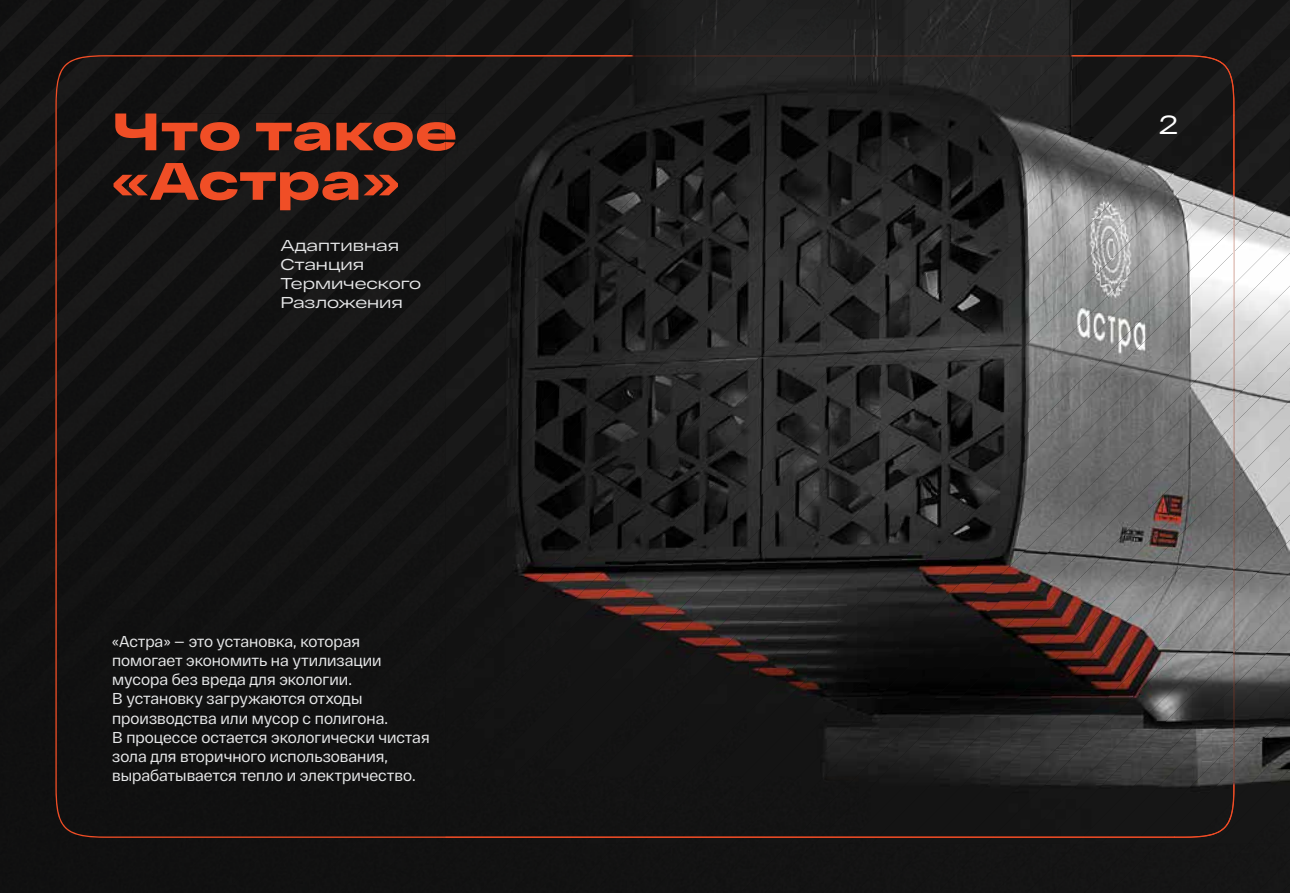
<style>
.page{position:relative;width:1290px;height:893px;background:#fff}
.page>*{position:absolute;margin:0;border:0;box-sizing:border-box;transform-origin:0 0}
.t1{font:900 52.5px/49.5px "RF Dewi Expanded";letter-spacing:-.005em;color:#f04e26}
.t2{font:26.25px "RF Dewi Expanded";color:#fff}
.t3{font:15.75px/19.2px "RF Dewi";color:#e6e7e8}
.t4{font:15.75px/18.9px "RF Dewi Expanded";color:#e6e7e8}
</style>
<div class="page">
<img style="left:445px;top:844px;width:8px;height:49px">
<div style="left:0;top:453px;width:55px;height:35px;background:#111"></div>
<div style="left:871px;top:844px;width:41px;height:49px;background:#131314"></div>
<div style="left:642px;top:844px;width:41px;height:49px;background:#121313"></div>
<div style="left:0;top:683px;width:55px;height:34px;background:#101010"></div>
<div style="left:1100px;top:844px;width:41px;height:49px;background:#151515"></div>
<div style="left:527px;top:844px;width:41px;height:49px;background:#121212"></div>
<div style="left:0;top:568px;width:55px;height:35px;background:#111"></div>
<div style="left:986px;top:844px;width:41px;height:49px;background:#141414"></div>
<div style="left:756px;top:844px;width:41px;height:49px;background:#131313"></div>
<div style="left:0;top:798px;width:55px;height:34px;background:#101010"></div>
<div style="left:1215px;top:844px;width:58px;height:49px;background:#151515"></div>
<div style="left:453px;top:844px;width:74px;height:49px;background:#121212"></div>
<div style="left:0;top:488px;width:55px;height:80px;background:#111"></div>
<div style="left:912px;top:844px;width:74px;height:49px;background:#141414"></div>
<div style="left:109px;top:838px;width:115px;height:55px;background:#101010"></div>
<div style="left:683px;top:844px;width:73px;height:49px;background:#131313"></div>
<div style="left:0;top:717px;width:55px;height:81px;background:#101010"></div>
<div style="left:1141px;top:844px;width:74px;height:49px;background:#151515"></div>
<img style="left:0;top:0;width:334px;height:339px">
<div style="left:568px;top:844px;width:74px;height:49px;background:#121212"></div>
<div style="left:0;top:603px;width:55px;height:80px;background:#111"></div>
<div style="left:1027px;top:844px;width:73px;height:49px;background:#141414"></div>
<img style="left:0;top:0;width:224px;height:224px">
<div style="left:224px;top:838px;width:221px;height:55px;background:#111"></div>
<div style="left:797px;top:844px;width:74px;height:49px;background:#131313"></div>
<img style="left:56px;top:838px;width:55px;height:19px">
<div style="left:0;top:832px;width:56px;height:61px;background:#101010"></div>
<img style="left:1256px;top:859px;width:34px;height:34px">
<img style="left:334px;top:0;width:111px;height:55px">
<div style="left:0;top:373px;width:55px;height:80px;background:#111"></div>
<svg style="left:55px;top:55px;width:390px;height:783px;background:#141313"></svg>
<img style="left:476px;top:838px;width:428px;height:6px">
<div style="left:1256px;top:0;width:34px;height:56px;background:#161616"></div>
<img style="left:445px;top:838px;width:31px;height:6px">
<img style="left:445px;top:0;width:43px;height:55px">
<div style="left:912px;top:0;width:35px;height:55px;background:#262626"></div>
<img style="left:1234px;top:251px;width:56px;height:35px">
<img style="left:674px;top:838px;width:31px;height:6px">
<div style="left:683px;top:0;width:35px;height:55px;background:#1f1f1f"></div>
<img style="left:1142px;top:0;width:34px;height:55px">
<img style="left:1234px;top:137px;width:56px;height:34px">
<img style="left:560px;top:838px;width:30px;height:6px">
<img style="left:568px;top:0;width:35px;height:55px">
<div style="left:1027px;top:0;width:35px;height:55px;background:#272727"></div>
<img style="left:1234px;top:366px;width:56px;height:34px">
<img style="left:789px;top:838px;width:31px;height:6px">
<div style="left:798px;top:0;width:34px;height:55px;background:#222"></div>
<img style="left:1234px;top:56px;width:56px;height:81px">
<img style="left:502px;top:838px;width:31px;height:6px">
<img style="left:488px;top:0;width:80px;height:55px">
<img style="left:961px;top:515px;width:329px;height:329px">
<div style="left:947px;top:0;width:80px;height:55px;background:#262626"></div>
<img style="left:1234px;top:286px;width:56px;height:80px">
<img style="left:732px;top:838px;width:31px;height:6px">
<div style="left:718px;top:0;width:80px;height:55px;background:#222"></div>
<img style="left:1176px;top:0;width:80px;height:56px">
<img style="left:1234px;top:171px;width:56px;height:80px">
<img style="left:617px;top:838px;width:31px;height:6px">
<div style="left:603px;top:0;width:80px;height:55px;background:#1a1a1a"></div>
<img style="left:1076px;top:630px;width:214px;height:214px">
<img style="left:1062px;top:0;width:80px;height:55px">
<img style="left:1234px;top:400px;width:56px;height:81px">
<img style="left:846px;top:838px;width:31px;height:6px">
<div style="left:832px;top:0;width:80px;height:55px;background:#212121"></div>
<svg style="left:445px;top:0;width:8px;height:8px"></svg>
<img style="left:1074px;top:182px;width:38px;height:51px">
<img style="left:1011px;top:246px;width:41px;height:48px">
<img style="left:1111px;top:184px;width:1px;height:18px">
<img style="left:948px;top:309px;width:44px;height:45px">
<img style="left:885px;top:372px;width:46px;height:42px">
<img style="left:822px;top:435px;width:49px;height:40px">
<img style="left:760px;top:497px;width:50px;height:38px">
<img style="left:697px;top:560px;width:53px;height:35px">
<img style="left:632px;top:596px;width:58px;height:60px">
<div style="left:572px;top:686px;width:58px;height:30px;background:#141414"></div>
<div style="left:512px;top:749px;width:57px;height:27px;background:#131313"></div>
<div style="left:452px;top:776px;width:58px;height:60px;background:#121212"></div>
<div style="left:445px;top:467px;width:58px;height:31px;background:#121212"></div>
<img style="left:1051px;top:436px;width:58px;height:21px">
<img style="left:807px;top:679px;width:47px;height:34px">
<div style="left:746px;top:740px;width:54px;height:34px;background:#141414"></div>
<div style="left:685px;top:801px;width:54px;height:35px;background:#131313"></div>
<img style="left:969px;top:173px;width:42px;height:47px">
<img style="left:911px;top:231px;width:36px;height:52px">
<img style="left:856px;top:290px;width:29px;height:56px">
<img style="left:678px;top:467px;width:58px;height:55px">
<img style="left:620px;top:522px;width:58px;height:58px">
<img style="left:562px;top:581px;width:58px;height:57px">
<img style="left:503px;top:639px;width:59px;height:58px">
<div style="left:445px;top:696px;width:58px;height:28px;background:#121212"></div>
<img style="left:1113px;top:198px;width:61px;height:90px">
<img style="left:1051px;top:291px;width:60px;height:58px">
<img style="left:990px;top:351px;width:62px;height:87px">
<img style="left:930px;top:412px;width:59px;height:45px">
<img style="left:809px;top:533px;width:45px;height:60px">
<img style="left:748px;top:594px;width:62px;height:86px">
<div style="left:688px;top:655px;width:61px;height:86px;background:#141414"></div>
<div style="left:627px;top:715px;width:57px;height:61px;background:#141414"></div>
<div style="left:570px;top:802px;width:54px;height:34px;background:#121212"></div>
<img style="left:856px;top:173px;width:56px;height:59px">
<img style="left:503px;top:467px;width:116px;height:31px">
<img style="left:445px;top:498px;width:116px;height:58px">
<div style="left:445px;top:556px;width:58px;height:57px;background:#141414"></div>
<div style="left:801px;top:800px;width:53px;height:36px;background:#131313"></div>
<img style="left:1112px;top:182px;width:61px;height:77px">
<img style="left:1052px;top:233px;width:61px;height:86px">
<img style="left:992px;top:294px;width:61px;height:85px">
<img style="left:931px;top:354px;width:61px;height:86px">
<img style="left:871px;top:414px;width:61px;height:43px">
<img style="left:810px;top:475px;width:44px;height:85px">
<img style="left:750px;top:535px;width:61px;height:86px">
<img style="left:690px;top:595px;width:61px;height:86px">
<div style="left:630px;top:656px;width:61px;height:85px;background:#141414"></div>
<div style="left:569px;top:716px;width:61px;height:86px;background:#141414"></div>
<div style="left:510px;top:776px;width:60px;height:60px;background:#121212"></div>
<img style="left:856px;top:115px;width:217px;height:58px">
<img style="left:1109px;top:342px;width:65px;height:115px">
<img style="left:800px;top:713px;width:54px;height:87px">
<div style="left:739px;top:774px;width:62px;height:62px;background:#131313"></div>
<img style="left:1073px;top:115px;width:101px;height:67px">
<img style="left:1011px;top:157px;width:63px;height:89px">
<img style="left:947px;top:220px;width:64px;height:89px">
<img style="left:885px;top:283px;width:63px;height:89px">
<img style="left:856px;top:346px;width:29px;height:89px">
<img style="left:759px;top:467px;width:63px;height:30px">
<img style="left:696px;top:472px;width:64px;height:88px">
<img style="left:633px;top:535px;width:64px;height:88px">
<img style="left:570px;top:597px;width:64px;height:89px">
<div style="left:507px;top:661px;width:64px;height:88px;background:#141414"></div>
<div style="left:445px;top:724px;width:63px;height:87px;background:#121212"></div>
<img style="left:1172px;top:228px;width:2px;height:86px">
<img style="left:1111px;top:288px;width:62px;height:87px">
<img style="left:1050px;top:349px;width:62px;height:87px">
<img style="left:989px;top:410px;width:62px;height:47px">
<img style="left:806px;top:593px;width:48px;height:86px">
<img style="left:746px;top:654px;width:61px;height:86px">
<div style="left:684px;top:714px;width:62px;height:87px;background:#141414"></div>
<div style="left:624px;top:776px;width:61px;height:60px;background:#131313"></div>
<img style="left:910px;top:147px;width:59px;height:84px">
<img style="left:856px;top:206px;width:55px;height:84px">
<img style="left:619px;top:467px;width:59px;height:55px">
<img style="left:561px;top:497px;width:59px;height:84px">
<img style="left:503px;top:555px;width:59px;height:84px">
<div style="left:445px;top:613px;width:59px;height:83px;background:#131313"></div>
<img style="left:854px;top:457px;width:320px;height:379px">
<img style="left:445px;top:115px;width:411px;height:352px">
<img style="left:445px;top:115px;width:12px;height:36px">
<svg style="left:450px;top:143px;width:7px;height:8px"></svg>
<svg style="left:445px;top:115px;width:10px;height:8px"></svg>
<img style="left:445px;top:55px;width:789px;height:60px">
<img style="left:1174px;top:115px;width:60px;height:723px">
<img style="left:445px;top:836px;width:729px;height:2px">
<h1 class="t1" style="left:112px;top:107px;width:347px">Что такое «Астра»</h1>
<p class="t4" style="left:280px;top:236px;width:142px">Адаптивная<br>Станция<br>Термического<br>Разложения</p>
<p class="t3" style="left:112px;top:631px;width:319px">«Астра» — это установка, которая помогает экономить на утилизации мусора без вреда для экологии.<br>В установку загружаются отходы производства или мусор с полигона.<br>В процессе остается экологически чистая зола для вторичного использования, вырабатывается тепло и электричество.</p>
<h2 class="t2" style="left:1159px;top:109px;width:20px">2</h2>
</div>
